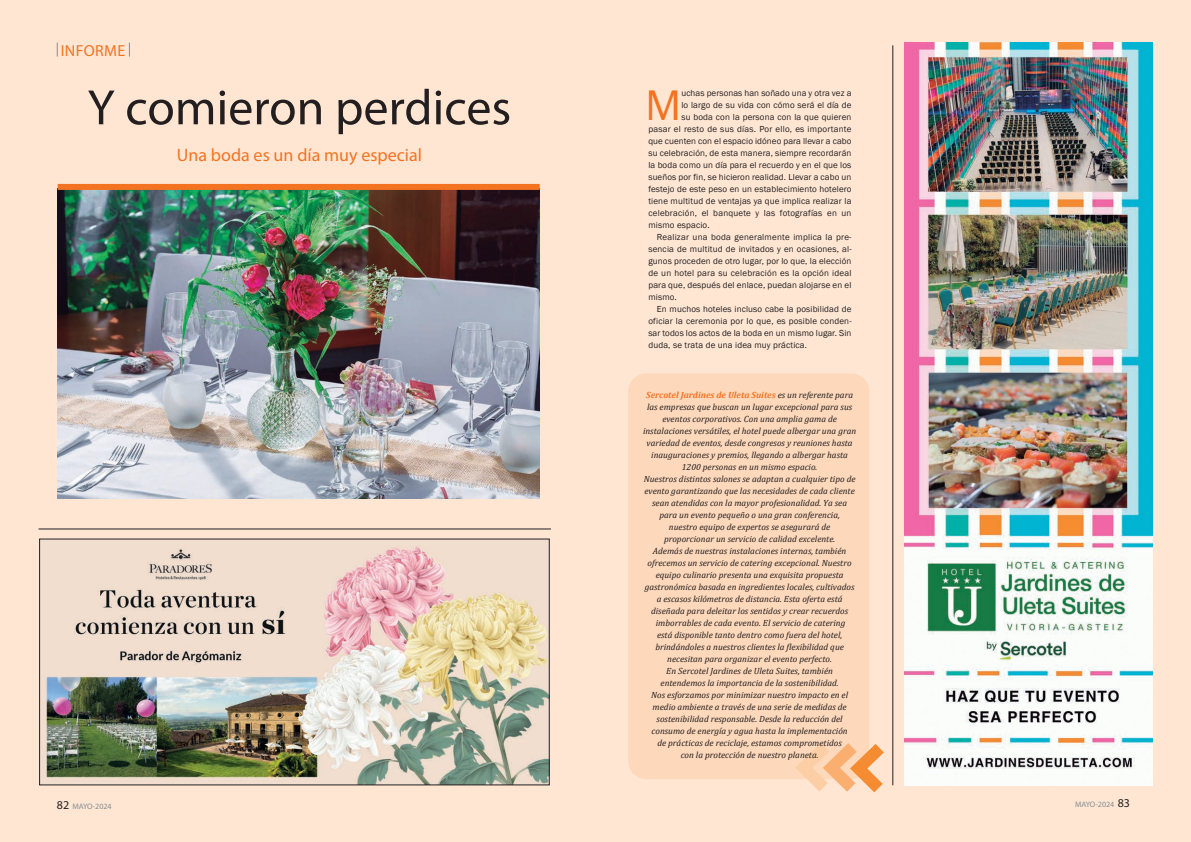
<style>
.page{position:relative;width:1191px;height:842px;background:#fee6d3}
.page>*{position:absolute;margin:0;border:0;box-sizing:border-box;transform-origin:0 0}
.t1{font:50px "Myriad Pro";color:#231f20}
.t2{font:44px "Franklin Gothic";color:#f47321}
.t3{font:18px "Myriad Pro";color:#f47321}
.t4{font:16px "Myriad Pro";letter-spacing:.02em;color:#f47321}
.t5{font:italic 9px/12px "Cambria";color:#231f20;text-align:center}
.t6{font:9px "Franklin Gothic";letter-spacing:.015em;color:#231f20}
.t7{font:8px "Myriad Pro";letter-spacing:-.005em;color:#868d92}
.s1{font-size:12px;color:#231f20}
.s2{font-weight:700;color:#f47321}
</style>
<div class="page">
<img style="left:904px;top:43px;width:248px;height:742px">
<hr style="left:892px;top:45px;width:1px;height:740px;background:#231f20">
<div style="left:628px;top:373px;width:241px;height:406px;background:#fdd8bb;border-radius:18px"></div>
<svg style="left:795px;top:730px;width:99px;height:63px"></svg>
<svg style="left:57px;top:43px;width:1px;height:14px"></svg>
<svg style="left:129px;top:43px;width:1px;height:14px"></svg>
<img style="left:41px;top:541px;width:506px;height:242px">
<hr style="left:39px;top:528px;width:512px;height:1px;background:#231f20">
<img style="left:58px;top:190px;width:482px;height:309px">
<div style="left:58px;top:184px;width:482px;height:6px;background:#f47321"></div>
<h3 class="t4" style="left:61px;top:45px;width:66px">INFORME</h3>
<h1 class="t1" style="left:88px;top:89px;width:425px">Y comieron perdices</h1>
<h3 class="t3" style="left:177px;top:148px;width:247px">Una boda es un día muy especial</h3>
<p class="t7" style="left:57px;top:803px;width:56px"><span class="s1">82</span> MAYO-2024</p>
<h2 class="t2" style="left:645px;top:80px;width:37px">M</h2>
<p class="t6" style="left:681px;top:88px;width:171px">uchas personas han soñado una y otra vez a</p>
<p class="t6" style="left:681px;top:100px;width:171px">lo largo de su vida con cómo será el día de</p>
<p class="t6" style="left:681px;top:112px;width:171px">su boda con la persona con la que quieren</p>
<p class="t6" style="left:648px;top:124px;width:204px">pasar el resto de sus días. Por ello, es importante</p>
<p class="t6" style="left:648px;top:136px;width:204px">que cuenten con el espacio idóneo para llevar a cabo</p>
<p class="t6" style="left:648px;top:148px;width:205px">su celebración, de esta manera, siempre recordarán</p>
<p class="t6" style="left:648px;top:160px;width:205px">la boda como un día para el recuerdo y en el que los</p>
<p class="t6" style="left:648px;top:172px;width:204px">sueños por fin, se hicieron realidad. Llevar a cabo un</p>
<p class="t6" style="left:648px;top:184px;width:205px">festejo de este peso en un establecimiento hotelero</p>
<p class="t6" style="left:648px;top:196px;width:204px">tiene multitud de ventajas ya que implica realizar la</p>
<p class="t6" style="left:648px;top:208px;width:204px">celebración, el banquete y las fotografías en un</p>
<p class="t6" style="left:648px;top:220px;width:63px">mismo espacio.</p>
<p class="t6" style="left:657px;top:232px;width:196px">Realizar una boda generalmente implica la pre-</p>
<p class="t6" style="left:648px;top:244px;width:205px">sencia de multitud de invitados y en ocasiones, al-</p>
<p class="t6" style="left:648px;top:256px;width:205px">gunos proceden de otro lugar, por lo que, la elección</p>
<p class="t6" style="left:648px;top:268px;width:204px">de un hotel para su celebración es la opción ideal</p>
<p class="t6" style="left:648px;top:280px;width:205px">para que, después del enlace, puedan alojarse en el</p>
<p class="t6" style="left:648px;top:292px;width:30px">mismo.</p>
<p class="t6" style="left:657px;top:304px;width:196px">En muchos hoteles incluso cabe la posibilidad de</p>
<p class="t6" style="left:648px;top:316px;width:205px">oficiar la ceremonia por lo que, es posible conden-</p>
<p class="t6" style="left:648px;top:328px;width:204px">sar todos los actos de la boda en un mismo lugar. Sin</p>
<p class="t6" style="left:648px;top:340px;width:160px">duda, se trata de una idea muy práctica.</p>
<p class="t5" style="left:643px;top:389px;width:215px"><span class="s2">Sercotel Jardines de Uleta Suites</span> es un referente para las empresas que buscan un lugar excepcional para sus eventos corporativos. Con una amplia gama de instalaciones versátiles, el hotel puede albergar una gran variedad de eventos, desde congresos y reuniones hasta inauguraciones y premios, llegando a albergar hasta 1200 personas en un mismo espacio.<br>Nuestros distintos salones se adaptan a cualquier tipo de evento garantizando que las necesidades de cada cliente sean atendidas con la mayor profesionalidad. Ya sea para un evento pequeño o una gran conferencia,<br>nuestro equipo de expertos se asegurará de proporcionar un servicio de calidad excelente.<br>Además de nuestras instalaciones internas, también ofrecemos un servicio de catering excepcional. Nuestro equipo culinario presenta una exquisita propuesta gastronómica basada en ingredientes locales, cultivados a escasos kilómetros de distancia. Esta oferta está diseñada para deleitar los sentidos y crear recuerdos imborrables de cada evento. El servicio de catering<br>está disponible tanto dentro como fuera del hotel, brindándoles a nuestros clientes la flexibilidad que necesitan para organizar el evento perfecto.<br>En Sercotel Jardines de Uleta Suites, también entendemos la importancia de la sostenibilidad.<br>Nos esforzamos por minimizar nuestro impacto en el medio ambiente a través de una serie de medidas de sostenibilidad responsable. Desde la reducción del consumo de energía y agua hasta la implementación<br>de prácticas de reciclaje, estamos comprometidos<br>con la protección de nuestro planeta.</p>
<p class="t7" style="left:1075px;top:802px;width:56px">MAYO-2024 <span class="s1">83</span></p>
</div>
